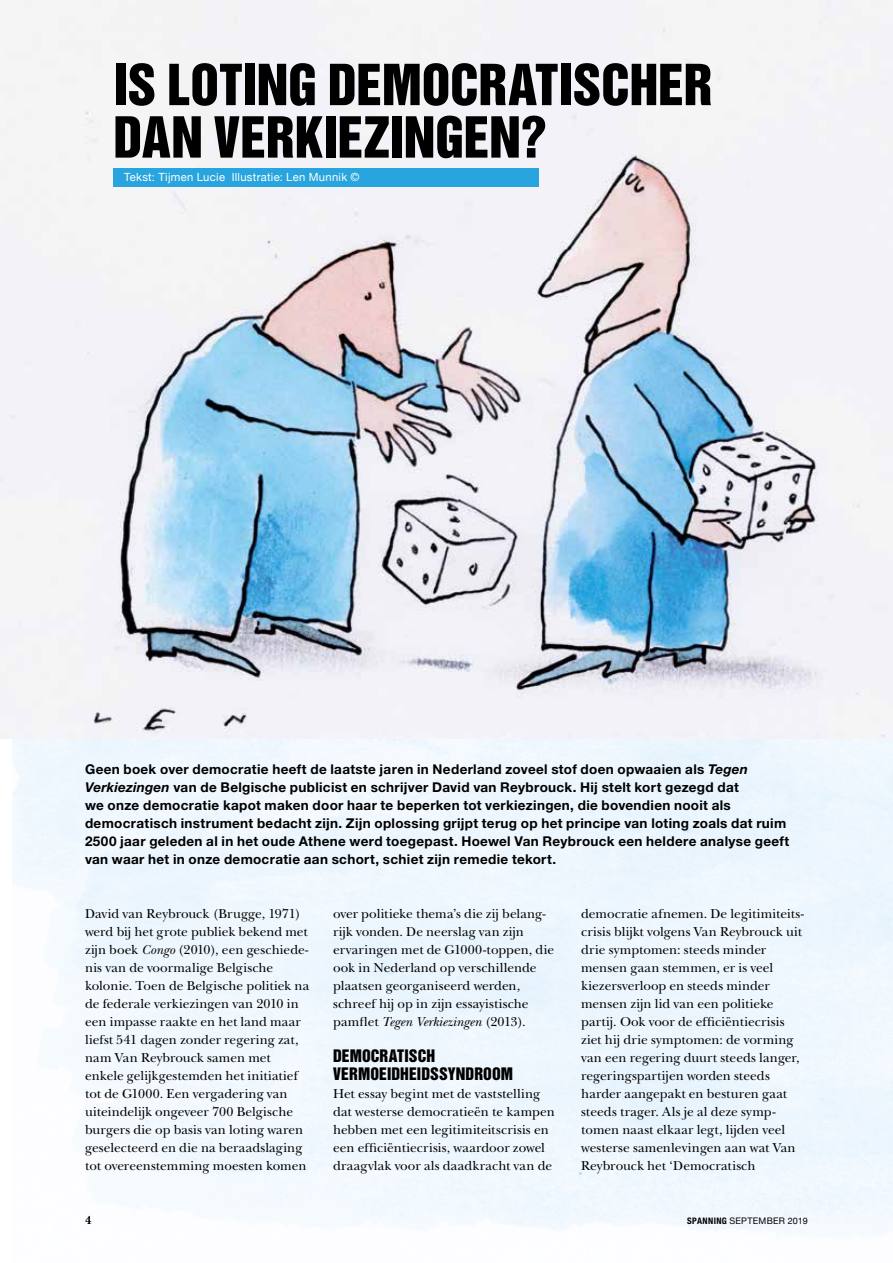
<style>
.page{position:relative;width:893px;height:1263px;background:#fff}
.page>*{position:absolute;margin:0;border:0;box-sizing:border-box;transform-origin:0 0}
.t1{font:51.75px/52.5px "Helvetica Inserat LT Std";letter-spacing:-.005em;color:#000}
.t2{font:15.75px/18px "Helvetica Inserat LT Std";color:#000}
.t3{font:13.5px/18px "New Baskerville Std";color:#000}
.t4{font:700 13.5px/18px "Helvetica Neue LT Std";letter-spacing:.025em;color:#000}
.t5{font:12px "New Baskerville Std";color:#000}
.t6{font:11.25px "Helvetica Neue";letter-spacing:.025em;color:#fff}
.t7{font:9px "Helvetica Neue";letter-spacing:.025em;color:#000}
.s1{font-style:italic}
.s2{font-family:"Helvetica Neue LT Std";font-weight:700;font-stretch:condensed}
</style>
<div class="page">
<img style="left:0;top:0;width:893px;height:738px">
<div style="left:113px;top:168px;width:426px;height:18px;background:#28a4de"></div>
<h1 class="t1" style="left:113px;top:60px;width:600px">IS LOTING DEMOCRATISCHER<br>DAN VERKIEZINGEN?</h1>
<p class="t6" style="left:124px;top:169px;width:237px">Tekst: Tijmen Lucie Illustratie: Len Munnik ©</p>
<p class="t4" style="left:85px;top:760px;width:706px">Geen boek over democratie heeft de laatste jaren in Nederland zoveel stof doen opwaaien als <span class="s1">Tegen Verkiezingen</span> van de Belgische publicist en schrijver David van Reybrouck. Hij stelt kort gezegd dat<br>we onze democratie kapot maken door haar te beperken tot verkiezingen, die bovendien nooit als democratisch instrument bedacht zijn. Zijn oplossing grijpt terug op het principe van loting zoals dat ruim 2500 jaar geleden al in het oude Athene werd toegepast. Hoewel Van Reybrouck een heldere analyse geeft van waar het in onze democratie aan schort, schiet zijn remedie tekort.</p>
<p class="t3" style="left:85px;top:905px;width:226px">David van Reybrouck (Brugge, 1971) werd bij het grote publiek bekend met zijn boek <span class="s1">Congo</span> (2010), een geschiede&shy;nis van de voormalige Belgische kolonie. Toen de Belgische politiek na de federale verkiezingen van 2010 in een impasse raakte en het land maar liefst 541 dagen zonder regering zat, nam Van Reybrouck samen met enkele gelijkgestemden het initiatief tot de G1000. Een vergadering van uiteindelijk ongeveer 700 Belgische burgers die op basis van loting waren geselecteerd en die na beraadslaging tot overeenstemming moesten komen</p>
<p class="t3" style="left:333px;top:905px;width:222px">over politieke thema’s die zij belang&shy;rijk vonden. De neerslag van zijn ervaringen met de G1000-toppen, die ook in Nederland op verschillende plaatsen georganiseerd werden, schreef hij op in zijn essayistische pamflet <span class="s1">Tegen Verkiezingen</span> (2013).</p>
<p class="t2" style="left:333px;top:1047px;width:181px">DEMOCRATISCH<br>VERMOEIDHEIDSSYNDROOM</p>
<p class="t3" style="left:333px;top:1085px;width:223px">Het essay begint met de vaststelling dat westerse democratieën te kampen hebben met een legitimiteitscrisis en een efficiëntiecrisis, waardoor zowel draagvlak voor als daadkracht van de</p>
<p class="t3" style="left:581px;top:905px;width:225px">democratie afnemen. De legitimiteits&shy;crisis blijkt volgens Van Reybrouck uit drie symptomen: steeds minder mensen gaan stemmen, er is veel kiezersverloop en steeds minder mensen zijn lid van een politieke partij. Ook voor de efficiëntiecrisis ziet hij drie symptomen: de vorming van een regering duurt steeds langer, regeringspartijen worden steeds harder aangepakt en besturen gaat steeds trager. Als je al deze symp&shy;tomen naast elkaar legt, lijden veel westerse samenlevingen aan wat Van Reybrouck het ‘Democratisch</p>
<p class="t5" style="left:85px;top:1213px;width:8px">4</p>
<p class="t7" style="left:687px;top:1214px;width:122px"><span class="s2">SPANNING</span> SEPTEMBER 2019</p>
</div>
